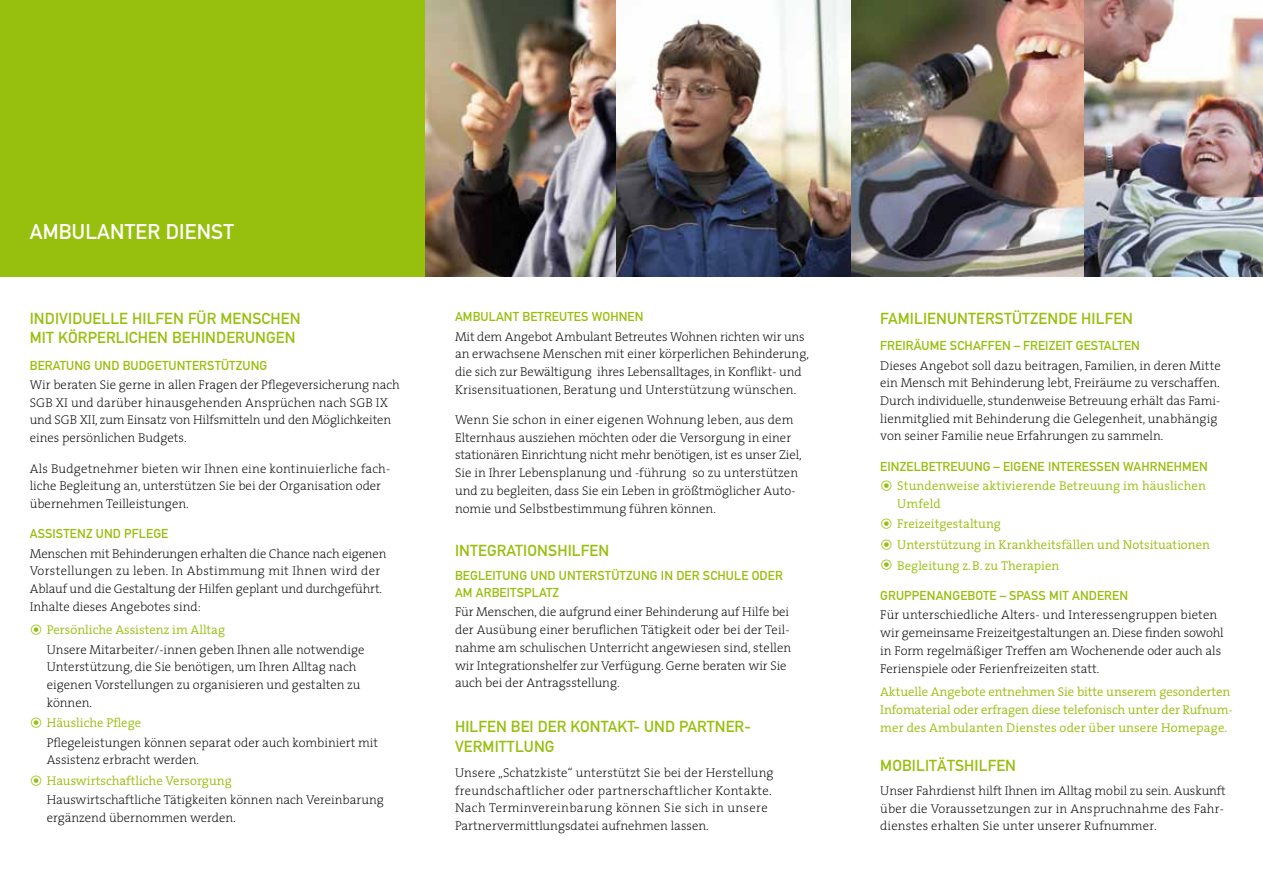
<style>
.page{position:relative;width:1263px;height:893px;background:#fff}
.page>*{position:absolute;margin:0;border:0;box-sizing:border-box;transform-origin:0 0}
.t1{font:21px "DIN Mittelschrift";color:#fff}
.t2{font:15.75px "DIN Mittelschrift";letter-spacing:.01em;color:#97bf0d}
.t3{font:200 12.75px/17.7px "The Serif";color:#000}
.t4{font:300 12.75px/20.7px "The Serif";color:#97bf0d}
.t5{font:12.75px "DIN Mittelschrift";letter-spacing:.01em;color:#97bf0d}
.s1{font-family:"Button Bonus Circle Positive";font-weight:400;color:#97bf0d}
.s2{font-weight:300;color:#97bf0d}
.s3{font-weight:200;color:#000}
.s4{font-family:"Button Bonus Circle Positive";font-weight:400}
</style>
<div class="page">
<div style="left:0;top:0;width:425px;height:276px;background:#97bf0d"></div>
<img style="left:850px;top:0;width:234px;height:276px">
<img style="left:1084px;top:0;width:179px;height:276px">
<img style="left:425px;top:0;width:192px;height:276px">
<img style="left:617px;top:0;width:233px;height:276px">
<h1 class="t1" style="left:30px;top:219px;width:27px">AMBULANTER</h1>
<h1 class="t1" style="left:166px;top:219px;width:26px">DIENST</h1>
<p class="t2" style="left:30px;top:309px;width:14px">INDIVIDUELLE</p>
<p class="t2" style="left:132px;top:309px;width:20px">HILFEN</p>
<p class="t2" style="left:188px;top:309px;width:10px">FÜR</p>
<p class="t2" style="left:220px;top:309px;width:23px">MENSCHEN</p>
<p class="t2" style="left:30px;top:328px;width:9px">MIT</p>
<p class="t2" style="left:58px;top:328px;width:10px">KÖRPERLICHEN</p>
<p class="t2" style="left:172px;top:328px;width:21px">BEHINDERUNGEN</p>
<p class="t5" style="left:30px;top:358px;width:17px">BERATUNG</p>
<p class="t5" style="left:94px;top:358px;width:9px">UND</p>
<p class="t5" style="left:123px;top:358px;width:17px">BUDGETUNTERSTÜT</p>
<p class="t5" style="left:236px;top:358px;width:16px">ZUNG</p>
<p class="t3" style="left:30px;top:375px;width:371px">Wir beraten Sie gerne in allen Fragen der Pflegeversicherung nach SGB XI und darüber hinausgehenden Ansprüchen nach SGB IX und SGB XII, zum Einsatz von Hilfsmitteln und den Möglichkeiten eines persönlichen Budgets.</p>
<p class="t3" style="left:30px;top:459px;width:362px">Als Budgetnehmer bieten wir Ihnen eine kontinuierliche fach&shy;liche Begleitung an, unterstützen Sie bei der Organisation oder übernehmen Teilleistungen.</p>
<p class="t5" style="left:30px;top:526px;width:16px">ASSISTEN</p>
<p class="t5" style="left:86px;top:526px;width:19px">Z UND</p>
<p class="t5" style="left:124px;top:526px;width:16px">PFLEGE</p>
<p class="t3" style="left:30px;top:544px;width:358px">Menschen mit Behinderungen erhalten die Chance nach eigenen Vorstellungen zu leben. In Abstimmung mit Ihnen wird der Ablauf und die Gestaltung der Hilfen geplant und durchgeführt.<br>Inhalte dieses Angebotes sind:</p>
<p class="t3" style="left:47px;top:620px;width:319px;line-height:19.2px;text-indent:-17px"><span class="s1">&gt;</span> <span class="s2">Persönliche Assistenz im Alltag<br></span>Unsere Mitarbeiter/-innen geben Ihnen alle notwendige</p>
<p class="t3" style="left:47px;top:658px;width:315px">Unterstützung, die Sie benötigen, um Ihren Alltag nach eigenen Vorstellungen zu organisieren und gestalten zu können.</p>
<p class="t3" style="left:47px;top:713px;width:333px;line-height:19.2px;text-indent:-17px"><span class="s1">&gt;</span> <span class="s2">Häusliche Pflege<br></span>Pflegeleistungen können separat oder auch kombiniert mit</p>
<p class="t4" style="left:30px;top:749px;width:204px;text-indent:17px"><span class="s3">Assistenz erbracht werden.<br></span><span class="s4">&gt;</span> Hauswirtschaftliche Versorgung</p>
<p class="t3" style="left:47px;top:791px;width:339px">Hauswirtschaftliche Tätigkeiten können nach Vereinbarung ergänzend übernommen werden.</p>
<p class="t5" style="left:455px;top:309px;width:17px">AMBULANT</p>
<p class="t5" style="left:522px;top:309px;width:9px">BETREUTES</p>
<p class="t5" style="left:592px;top:309px;width:20px">WOHNEN</p>
<p class="t3" style="left:455px;top:327px;width:355px">Mit dem Angebot Ambulant Betreutes Wohnen richten wir uns an erwachsene Menschen mit einer körperlichen Behinderung, die sich zur Bewältigung ihres Lebensalltages, in Konflikt- und Krisensituationen, Beratung und Unterstützung wünschen.</p>
<p class="t3" style="left:455px;top:410px;width:348px">Wenn Sie schon in einer eigenen Wohnung leben, aus dem Elternhaus ausziehen möchten oder die Versorgung in einer stationären Einrichtung nicht mehr benötigen, ist es unser Ziel, Sie in Ihrer Lebensplanung und -führung so zu unterstützen und zu begleiten, dass Sie ein Leben in größtmöglicher Auto&shy;nomie und Selbstbestimmung führen können.</p>
<p class="t2" style="left:455px;top:541px;width:14px">INTEGRATIONSHILFEN</p>
<p class="t5" style="left:455px;top:568px;width:16px">BEGLEITUNG</p>
<p class="t5" style="left:530px;top:568px;width:9px">UND</p>
<p class="t5" style="left:559px;top:568px;width:17px">UNTERSTÜT</p>
<p class="t5" style="left:626px;top:568px;width:16px">ZUNG</p>
<p class="t5" style="left:661px;top:568px;width:24px">IN DER</p>
<p class="t5" style="left:703px;top:568px;width:16px">SCHULE</p>
<p class="t5" style="left:752px;top:568px;width:9px">ODER</p>
<p class="t5" style="left:455px;top:585px;width:37px">AM ARBEITSPLAT</p>
<p class="t5" style="left:553px;top:585px;width:8px">Z</p>
<p class="t3" style="left:455px;top:603px;width:338px">Für Menschen, die aufgrund einer Behinderung auf Hilfe bei der Ausübung einer beruflichen Tätigkeit oder bei der Teil&shy;nahme am schulischen Unterricht angewiesen sind, stellen wir Integrationshelfer zur Verfügung. Gerne beraten wir Sie auch bei der Antragsstellung.</p>
<p class="t2" style="left:455px;top:717px;width:20px">HILFEN</p>
<p class="t2" style="left:511px;top:717px;width:8px">BEI</p>
<p class="t2" style="left:538px;top:717px;width:11px">DER</p>
<p class="t2" style="left:570px;top:717px;width:20px">KONTAKT</p>
<p class="t2" style="left:634px;top:717px;width:22px">- UND</p>
<p class="t2" style="left:679px;top:717px;width:19px">PARTNER</p>
<p class="t2" style="left:744px;top:717px;width:8px">-</p>
<p class="t2" style="left:455px;top:737px;width:10px">VERMITTLUNG</p>
<p class="t3" style="left:455px;top:763px;width:320px">Unsere „Schatzkiste“ unterstützt Sie bei der Herstellung freundschaftlicher oder partnerschaftlicher Kontakte.<br>Nach Terminvereinbarung können Sie sich in unsere Partnervermittlungsdatei aufnehmen lassen.</p>
<p class="t2" style="left:880px;top:309px;width:18px">FAMILIENUNTERSTÜT</p>
<p class="t2" style="left:1030px;top:309px;width:19px">ZENDE</p>
<p class="t2" style="left:1081px;top:309px;width:20px">HILFEN</p>
<p class="t5" style="left:880px;top:338px;width:16px">FREIRÄUME</p>
<p class="t5" style="left:950px;top:338px;width:9px">SCHAFFEN</p>
<p class="t5" style="left:1014px;top:338px;width:70px">– FREIZEIT GESTALTEN</p>
<p class="t3" style="left:880px;top:356px;width:342px">Dieses Angebot soll dazu beitragen, Familien, in deren Mitte ein Mensch mit Behinderung lebt, Freiräume zu verschaffen.<br>Durch individuelle, stundenweise Betreuung erhält das Fami&shy;lienmitglied mit Behinderung die Gelegenheit, unabhängig von seiner Familie neue Erfahrungen zu sammeln.</p>
<p class="t5" style="left:880px;top:459px;width:35px">EINZELBETREUUNG</p>
<p class="t5" style="left:994px;top:459px;width:25px">– EIGENE</p>
<p class="t5" style="left:1048px;top:459px;width:12px">INTERESSEN</p>
<p class="t5" style="left:1123px;top:459px;width:10px">WAHRNEHMEN</p>
<p class="t4" style="left:897px;top:476px;width:310px;line-height:17.7px;text-indent:-17px"><span class="s4">&gt;</span> Stundenweise aktivierende Betreuung im häuslichen<br>Umfeld</p>
<p class="t4" style="left:880px;top:513px;width:331px"><span class="s4">&gt;</span> Freizeitgestaltung<br><span class="s4">&gt;</span> Unterstützung in Krankheitsfällen und Notsituationen <span class="s4">&gt;</span> Begleitung z.B. zu Therapien</p>
<p class="t5" style="left:880px;top:588px;width:17px">GRUPPENANGEBOTE</p>
<p class="t5" style="left:1000px;top:588px;width:57px">– SPASS MIT</p>
<p class="t5" style="left:1072px;top:588px;width:17px">ANDEREN</p>
<p class="t3" style="left:880px;top:606px;width:345px">Für unterschiedliche Alters- und Interessengruppen bieten wir gemeinsame Freizeitgestaltungen an. Diese finden sowohl in Form regelmäßiger Treffen am Wochenende oder auch als Ferienspiele oder Ferienfreizeiten statt.</p>
<p class="t4" style="left:880px;top:683px;width:354px;line-height:17.7px">Aktuelle Angebote entnehmen Sie bitte unserem gesonderten<br>Infomaterial oder erfragen diese telefonisch unter der Rufnum&shy;mer des Ambulanten Dienstes oder über unsere Homepage.</p>
<p class="t2" style="left:880px;top:756px;width:22px">MOBILITÄTSHILFEN</p>
<p class="t3" style="left:880px;top:781px;width:347px">Unser Fahrdienst hilft Ihnen im Alltag mobil zu sein. Auskunft über die Voraussetzungen zur in Anspruchnahme des Fahr&shy;dienstes erhalten Sie unter unserer Rufnummer.</p>
</div>
